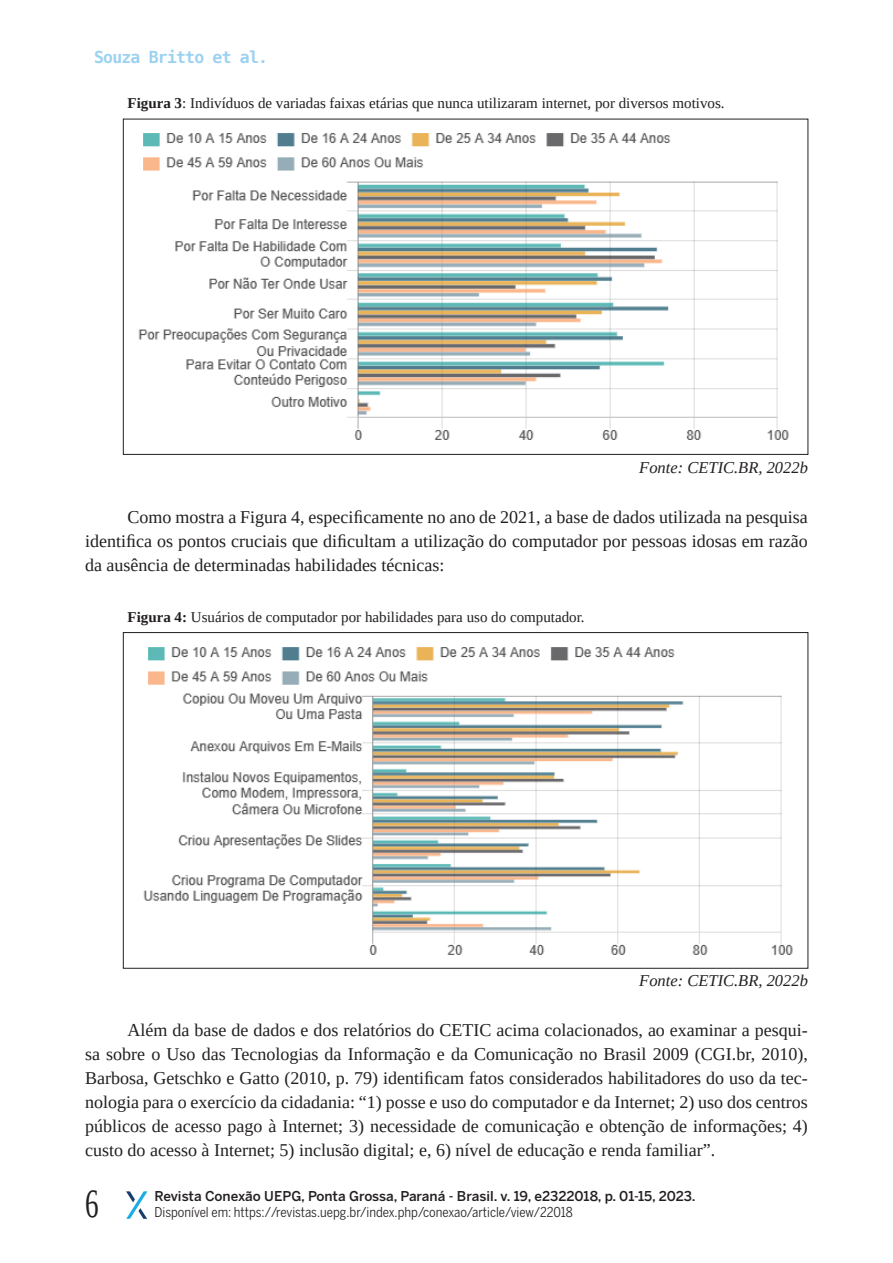
<style>
.page{position:relative;width:893px;height:1263px;background:#fff}
.page>*{position:absolute;margin:0;border:0;box-sizing:border-box;transform-origin:0 0}
.t1{font:39.9px "Liberation Serif";color:#231f20;scale:.68 1}
.TEXTO_ARTIGO{font:18px/24px "Liberation Serif";color:#231f20;text-align:justify}
.FONTE{font:italic 16.5px "Liberation Serif";color:#231f20}
.t2{font:700 16.5px "DejaVu Sans Mono";letter-spacing:-.05em;color:#9bd2f1}
.TEXTO_ARTIGO-2{font:15px "Liberation Serif";color:#231f20}
.t3{font:13.5px "Benton Sans Cond";color:#231f20}
.t4{font:500 13.5px "Benton Sans";color:#231f20}
.s1{font-weight:700}
</style>
<div class="page">
<svg style="left:126px;top:1191px;width:21px;height:28px"></svg>
<img style="left:138px;top:133px;width:651px;height:307px">
<img style="left:143px;top:647px;width:650px;height:308px">
<p class="t2" style="left:94px;top:45px;width:175px">Souza Britto et al.</p>
<p class="TEXTO_ARTIGO-2" style="left:128px;top:93px;width:598px"><span class="s1">Figura 3</span>: Indivíduos de variadas faixas etárias que nunca utilizaram internet, por diversos motivos.</p>
<p class="FONTE" style="left:639px;top:456px;width:170px">Fonte: CETIC.BR, 2022b</p>
<p class="TEXTO_ARTIGO" style="left:85px;top:505px;width:724px;text-indent:43px">Como mostra a Figura 4, especificamente no ano de 2021, a base de dados utilizada na pesquisa identifica os pontos cruciais que dificultam a utilização do computador por pessoas idosas em razão da ausência de determinadas habilidades técnicas:</p>
<p class="TEXTO_ARTIGO-2" style="left:128px;top:607px;width:458px"><span class="s1">Figura 4:</span> Usuários de computador por habilidades para uso do computador.</p>
<p class="FONTE" style="left:639px;top:970px;width:170px">Fonte: CETIC.BR, 2022b</p>
<p class="TEXTO_ARTIGO" style="left:85px;top:1018px;width:724px;text-indent:43px">Além da base de dados e dos relatórios do CETIC acima colacionados, ao examinar a pesqui&shy;sa sobre o Uso das Tecnologias da Informação e da Comunicação no Brasil 2009 (CGI.br, 2010), Barbosa, Getschko e Gatto (2010, p. 79) identificam fatos considerados habilitadores do uso da tec&shy;nologia para o exercício da cidadania: “1) posse e uso do computador e da Internet; 2) uso dos centros públicos de acesso pago à Internet; 3) necessidade de comunicação e obtenção de informações; 4) custo do acesso à Internet; 5) inclusão digital; e, 6) nível de educação e renda familiar”.</p>
<h1 class="t1" style="left:85px;top:1178px;width:21px">6</h1>
<p class="t4" style="left:155px;top:1188px;width:542px">Revista Conexão UEPG, Ponta Grossa, Paraná - Brasil. v. 19, e2322018, p. 01-15, 2023.</p>
<p class="t3" style="left:155px;top:1205px;width:420px">Disponível em: https://revistas.uepg.br/index.php/conexao/article/view/22018</p>
</div>
